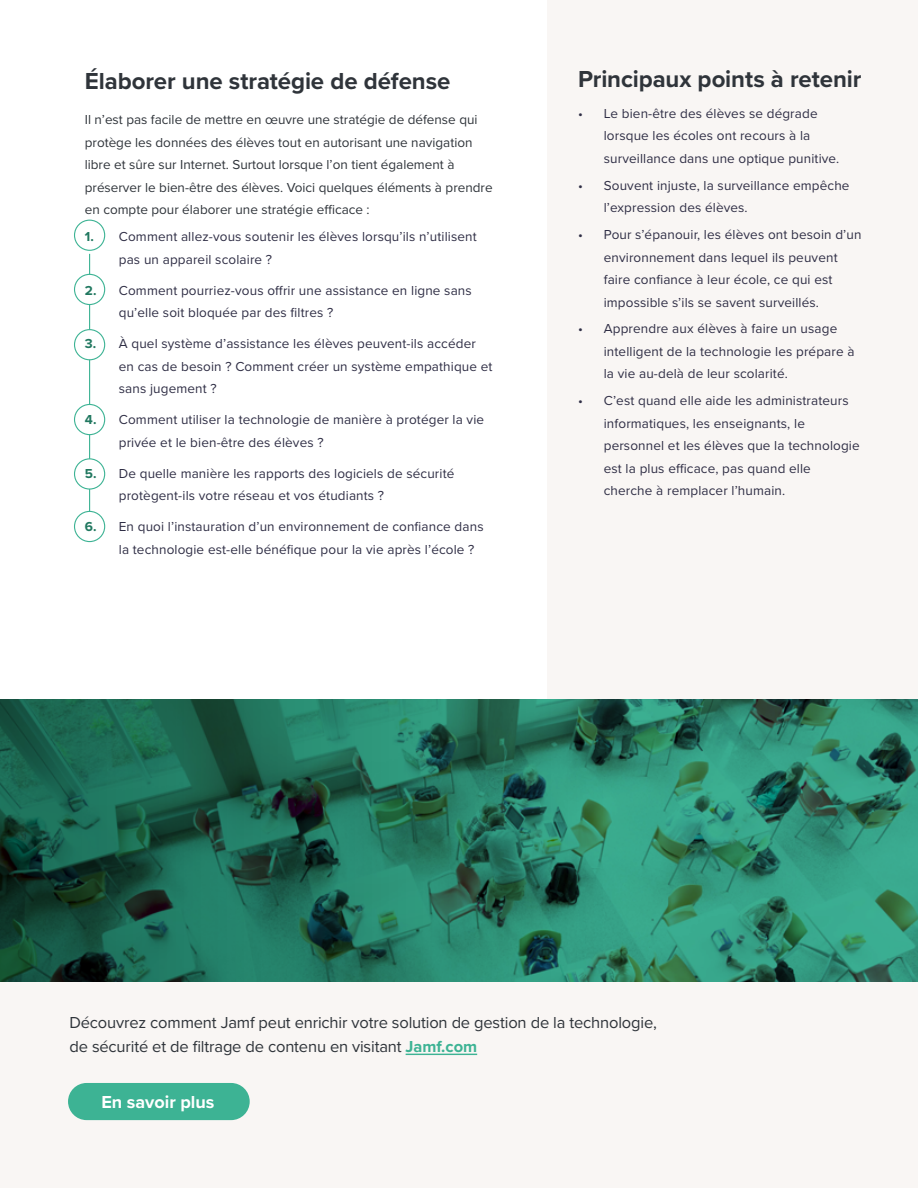
<style>
.page{position:relative;width:918px;height:1188px;background:#fff}
.page>*{position:absolute;margin:0;border:0;box-sizing:border-box;transform-origin:0 0}
.t1{font:700 24px "Proxima Nova";letter-spacing:-.005em;color:#2f343a}
.t2{font:700 18px "Proxima Nova";color:#fff}
.t3{font:16.5px/24px "Proxima Nova";letter-spacing:-.01em;color:#2f343a}
.t4{font:13.5px/22.5px "Proxima Nova";letter-spacing:.01em;color:#2f2e45}
.t5{font:13.5px/22.5px "Proxima Nova";color:#2f343a}
.s1{font-weight:700;color:#217860}
.s2{font-weight:700;color:#3db394}
</style>
<div class="page">
<div style="left:547px;top:0;width:371px;height:829px;background:#f9f6f4"></div>
<svg style="left:0;top:699px;width:918px;height:283px;background:#267660"></svg>
<hr style="left:89px;top:254px;width:1px;height:286px;background:#3db394">
<div style="left:74px;top:220px;width:31px;height:31px;border:1px solid #3db394;border-radius:50%"></div>
<div style="left:75px;top:274px;width:30px;height:31px;background:#fff;border-radius:50%"></div>
<div style="left:74px;top:274px;width:31px;height:31px;border:1px solid #3db394;border-radius:50%"></div>
<div style="left:75px;top:330px;width:30px;height:30px;background:#fff;border-radius:50%"></div>
<div style="left:74px;top:329px;width:31px;height:31px;border:1px solid #3db394;border-radius:50%"></div>
<div style="left:75px;top:404px;width:30px;height:31px;background:#fff;border-radius:50%"></div>
<div style="left:74px;top:404px;width:31px;height:31px;border:1px solid #3db394;border-radius:50%"></div>
<div style="left:75px;top:459px;width:30px;height:30px;background:#fff;border-radius:50%"></div>
<div style="left:74px;top:458px;width:31px;height:32px;border:1px solid #3db394;border-radius:50%"></div>
<div style="left:75px;top:511px;width:30px;height:31px;background:#fff;border-radius:50%"></div>
<div style="left:74px;top:511px;width:31px;height:31px;border:1px solid #3db394;border-radius:50%"></div>
<div style="left:0;top:982px;width:918px;height:206px;background:#f9f6f4"></div>
<div style="left:68px;top:1083px;width:182px;height:37px;background:#3db394;border-radius:19px"></div>
<hr style="left:406px;top:1054px;width:71px;height:1px;background:#3db394">
<h1 class="t1" style="left:85px;top:63px;width:367px">Élaborer une stratégie de défense</h1>
<p class="t5" style="left:85px;top:108px;width:409px">Il n’est pas facile de mettre en œuvre une stratégie de défense qui protège les données des élèves tout en autorisant une navigation libre et sûre sur Internet. Surtout lorsque l’on tient également à préserver le bien-être des élèves. Voici quelques éléments à prendre en compte pour élaborer une stratégie efficace :</p>
<p class="t4" style="left:119px;top:225px;width:359px;text-indent:-34px"><span class="s1">1.</span> Comment allez-vous soutenir les élèves lorsqu’ils n’utilisent pas un appareil scolaire ?</p>
<p class="t4" style="left:119px;top:278px;width:354px;text-indent:-34px"><span class="s1">2.</span> Comment pourriez-vous offrir une assistance en ligne sans qu’elle soit bloquée par des filtres ?</p>
<p class="t4" style="left:119px;top:332px;width:375px;text-indent:-34px"><span class="s1">3.</span> À quel système d’assistance les élèves peuvent-ils accéder en cas de besoin ? Comment créer un système empathique et sans jugement ?</p>
<p class="t4" style="left:119px;top:408px;width:367px;text-indent:-34px"><span class="s1">4.</span> Comment utiliser la technologie de manière à protéger la vie privée et le bien-être des élèves ?</p>
<p class="t4" style="left:119px;top:461px;width:337px;text-indent:-34px"><span class="s1">5.</span> De quelle manière les rapports des logiciels de sécurité protègent-ils votre réseau et vos étudiants ?</p>
<p class="t4" style="left:119px;top:515px;width:366px;text-indent:-34px"><span class="s1">6.</span> En quoi l’instauration d’un environnement de confiance dans la technologie est-elle bénéfique pour la vie après l’école ?</p>
<h1 class="t1" style="left:578px;top:61px;width:285px">Principaux points à retenir</h1>
<p class="t4" style="left:604px;top:102px;width:237px;text-indent:-26px">• Le bien-être des élèves se dégrade lorsque les écoles ont recours à la surveillance dans une optique punitive.</p>
<p class="t4" style="left:604px;top:173px;width:247px;text-indent:-26px">• Souvent injuste, la surveillance empêche l’expression des élèves.</p>
<p class="t4" style="left:604px;top:223px;width:259px;text-indent:-26px">• Pour s’épanouir, les élèves ont besoin d’un environnement dans lequel ils peuvent faire confiance à leur école, ce qui est impossible s’ils se savent surveillés.</p>
<p class="t4" style="left:604px;top:317px;width:252px;text-indent:-26px">• Apprendre aux élèves à faire un usage intelligent de la technologie les prépare à la vie au-delà de leur scolarité.</p>
<p class="t4" style="left:604px;top:389px;width:257px;text-indent:-26px">• C’est quand elle aide les administrateurs informatiques, les enseignants, le personnel et les élèves que la technologie est la plus efficace, pas quand elle cherche à remplacer l’humain.</p>
<p class="t3" style="left:69px;top:1010px;width:589px">Découvrez comment Jamf peut enrichir votre solution de gestion de la technologie, de sécurité et de filtrage de contenu en visitant <span class="s2">Jamf.com</span></p>
<h2 class="t2" style="left:101px;top:1088px;width:115px">En savoir plus</h2>
</div>
